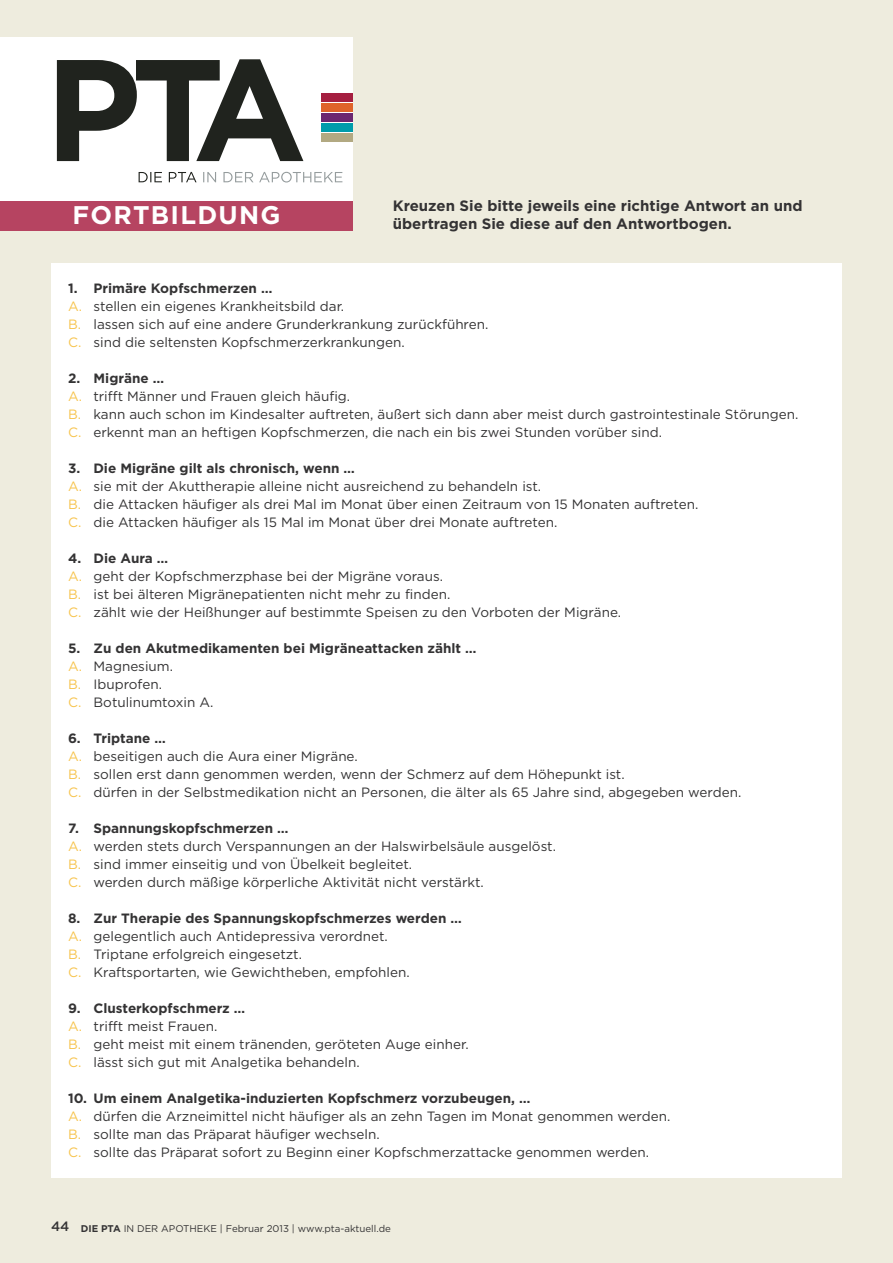
<style>
.page{position:relative;width:893px;height:1263px;background:#eeecde}
.page>*{position:absolute;margin:0;border:0;box-sizing:border-box;transform-origin:0 0}
.t1{font:700 25.5px "Gotham";letter-spacing:.05em;color:#fff}
.t2{font:700 15px/18px "Gotham";color:#343334}
.t3{font:13.5px/18px "Gotham";color:#343334}
.t4{font:700 13.5px/18px "Gotham";color:#343334}
.t5{font:9.75px "Gotham";color:#343334}
.s1{font-weight:700}
.s2{color:#f7c44e}
.s3{font-weight:400;color:#f7c44e}
.s4{font-weight:400}
.s5{font-weight:500;font-size:13.5px}
</style>
<div class="page">
<div style="left:0;top:37px;width:353px;height:168px;background:#fff"></div>
<div style="left:321px;top:93px;width:32px;height:9px;background:#a51e40"></div>
<div style="left:321px;top:103px;width:32px;height:9px;background:#df632a"></div>
<div style="left:321px;top:113px;width:32px;height:9px;background:#6c2770"></div>
<div style="left:321px;top:123px;width:32px;height:9px;background:#009cab"></div>
<div style="left:321px;top:134px;width:32px;height:8px;background:#b2a982"></div>
<svg style="left:203px;top:172px;width:139px;height:10px"></svg>
<svg style="left:139px;top:172px;width:58px;height:10px"></svg>
<svg style="left:57px;top:60px;width:246px;height:101px"></svg>
<div style="left:0;top:201px;width:353px;height:30px;background:#b64461"></div>
<div style="left:51px;top:264px;width:791px;height:914px;background:#fff"></div>
<h1 class="t1" style="left:72px;top:205px;width:210px">FORTBILDUNG</h1>
<p class="t2" style="left:393px;top:198px;width:411px">Kreuzen Sie bitte jeweils eine richtige Antwort an und übertragen Sie diese auf den Antwortbogen.</p>
<p class="t3" style="left:68px;top:280px;width:422px"><span class="s1">1. Primäre Kopfschmerzen …<br></span><span class="s2">A.</span> stellen ein eigenes Krankheitsbild dar.<br><span class="s2">B.</span> lassen sich auf eine andere Grunderkrankung zurückführen.<br><span class="s2">C.</span> sind die seltensten Kopfschmerzerkrankungen.</p>
<p class="t3" style="left:68px;top:370px;width:732px"><span class="s1">2. Migräne …<br></span><span class="s2">A.</span> trifft Männer und Frauen gleich häufig.<br><span class="s2">B.</span> kann auch schon im Kindesalter auftreten, äußert sich dann aber meist durch gastrointestinale Störungen.<br><span class="s2">C.</span> erkennt man an heftigen Kopfschmerzen, die nach ein bis zwei Stunden vorüber sind.</p>
<p class="t3" style="left:68px;top:460px;width:632px"><span class="s1">3. Die Migräne gilt als chronisch, wenn …<br></span><span class="s2">A.</span> sie mit der Akuttherapie alleine nicht ausreichend zu behandeln ist.<br><span class="s2">B.</span> die Attacken häufiger als drei Mal im Monat über einen Zeitraum von 15 Monaten auftreten.<br><span class="s2">C.</span> die Attacken häufiger als 15 Mal im Monat über drei Monate auftreten.</p>
<p class="t3" style="left:68px;top:550px;width:555px"><span class="s1">4. Die Aura …<br></span><span class="s2">A.</span> geht der Kopfschmerzphase bei der Migräne voraus.<br><span class="s2">B.</span> ist bei älteren Migränepatienten nicht mehr zu finden.<br><span class="s2">C.</span> zählt wie der Heißhunger auf bestimmte Speisen zu den Vorboten der Migräne.</p>
<p class="t4" style="left:68px;top:640px;width:410px">5. Zu den Akutmedikamenten bei Migräneattacken zählt …<br><span class="s3">A.</span> <span class="s4">Magnesium.<br></span><span class="s3">B.</span> <span class="s4">Ibuprofen.<br></span><span class="s3">C.</span> <span class="s4">Botulinumtoxin A.</span></p>
<p class="t3" style="left:68px;top:730px;width:675px"><span class="s1">6. Triptane …<br></span><span class="s2">A.</span> beseitigen auch die Aura einer Migräne.<br><span class="s2">B.</span> sollen erst dann genommen werden, wenn der Schmerz auf dem Höhepunkt ist.<br><span class="s2">C.</span> dürfen in der Selbstmedikation nicht an Personen, die älter als 65 Jahre sind, abgegeben werden.</p>
<p class="t3" style="left:68px;top:820px;width:489px"><span class="s1">7. Spannungskopfschmerzen …<br></span><span class="s2">A.</span> werden stets durch Verspannungen an der Halswirbelsäule ausgelöst.<br><span class="s2">B.</span> sind immer einseitig und von Übelkeit begleitet.<br><span class="s2">C.</span> werden durch mäßige körperliche Aktivität nicht verstärkt.</p>
<p class="t3" style="left:68px;top:910px;width:395px"><span class="s1">8. Zur Therapie des Spannungskopfschmerzes werden … </span><span class="s2">A.</span> gelegentlich auch Antidepressiva verordnet.<br><span class="s2">B.</span> Triptane erfolgreich eingesetzt.<br><span class="s2">C.</span> Kraftsportarten, wie Gewichtheben, empfohlen.</p>
<p class="t3" style="left:68px;top:1000px;width:402px"><span class="s1">9. Clusterkopfschmerz …<br></span><span class="s2">A.</span> trifft meist Frauen.<br><span class="s2">B.</span> geht meist mit einem tränenden, geröteten Auge einher.<br><span class="s2">C.</span> lässt sich gut mit Analgetika behandeln.</p>
<p class="t3" style="left:68px;top:1090px;width:604px"><span class="s1">10. Um einem Analgetika-induzierten Kopfschmerz vorzubeugen, …<br></span><span class="s2">A.</span> dürfen die Arzneimittel nicht häufiger als an zehn Tagen im Monat genommen werden.<br><span class="s2">B.</span> sollte man das Präparat häufiger wechseln.<br><span class="s2">C.</span> sollte das Präparat sofort zu Beginn einer Kopfschmerzattacke genommen werden.</p>
<p class="t5" style="left:51px;top:1225px;width:341px"><span class="s5">44</span> <span class="s1">DIE PTA</span> IN DER APOTHEKE | Februar 2013 | www.pta-aktuell.de</p>
</div>
